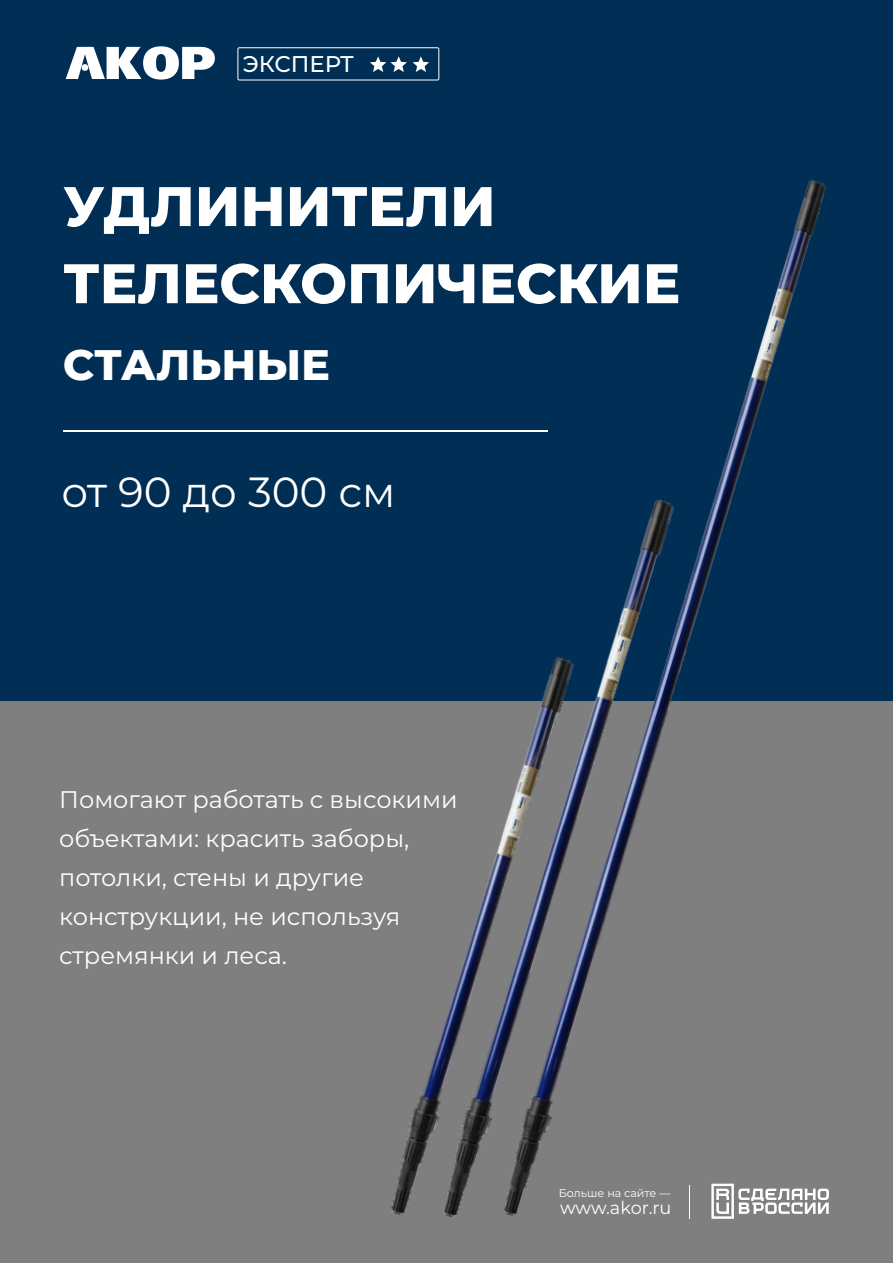
<style>
.page{position:relative;width:893px;height:1263px;background:#fff}
.page>*{position:absolute;margin:0;border:0;box-sizing:border-box;transform-origin:0 0}
.t1{font:800 55.65px/77.1px "Montserrat";color:#fff}
.t2{font:800 42.75px "Montserrat";color:#fff}
.t3{font:42.15px "Montserrat";color:#fff}
.t4{font:24px/38.8px "Montserrat";color:#fff}
.t5{font:500 22.8px "Montserrat";color:#fff}
.t6{font:17.7px "Montserrat";color:#fff}
.t7{font:11.1px "Montserrat";color:#fff}
</style>
<div class="page">
<div style="left:0;top:587px;width:893px;height:676px;background:#7f7f80"></div>
<div style="left:0;top:0;width:893px;height:700px;background:#002e54"></div>
<svg style="left:66px;top:46px;width:149px;height:34px"></svg>
<div style="left:82px;top:64px;width:6px;height:7px;background:#fff;border-radius:50%"></div>
<svg style="left:711px;top:1216px;width:23px;height:3px"></svg>
<hr style="left:689px;top:1185px;width:1px;height:34px;background:#fff">
<hr style="left:63px;top:430px;width:485px;height:1px;background:#fff">
<img style="left:383px;top:700px;width:53px;height:515px">
<img style="left:436px;top:700px;width:60px;height:517px">
<img style="left:496px;top:180px;width:333px;height:1036px">
<svg style="left:370px;top:56px;width:37px;height:16px"></svg>
<svg style="left:413px;top:56px;width:16px;height:16px"></svg>
<div style="left:237px;top:47px;width:202px;height:33px;border:1px solid #fff"></div>
<p class="t5" style="left:243px;top:50px;width:113px">ЭКСПЕРТ</p>
<h1 class="t1" style="left:63px;top:168px;width:618px">УДЛИНИТЕЛИ<br>ТЕЛЕСКОПИЧЕСКИЕ</h1>
<h2 class="t2" style="left:63px;top:339px;width:268px">СТАЛЬНЫЕ</h2>
<h3 class="t3" style="left:61px;top:467px;width:336px">от 90 до 300 см</h3>
<p class="t4" style="left:59px;top:780px;width:400px">Помогают работать с высокими объектами: красить заборы, потолки, стены и другие конструкции, не используя стремянки и леса.</p>
<p class="t7" style="left:559px;top:1186px;width:113px">Больше на сайте —</p>
<p class="t6" style="left:560px;top:1197px;width:113px">www.akor.ru</p>
</div>
